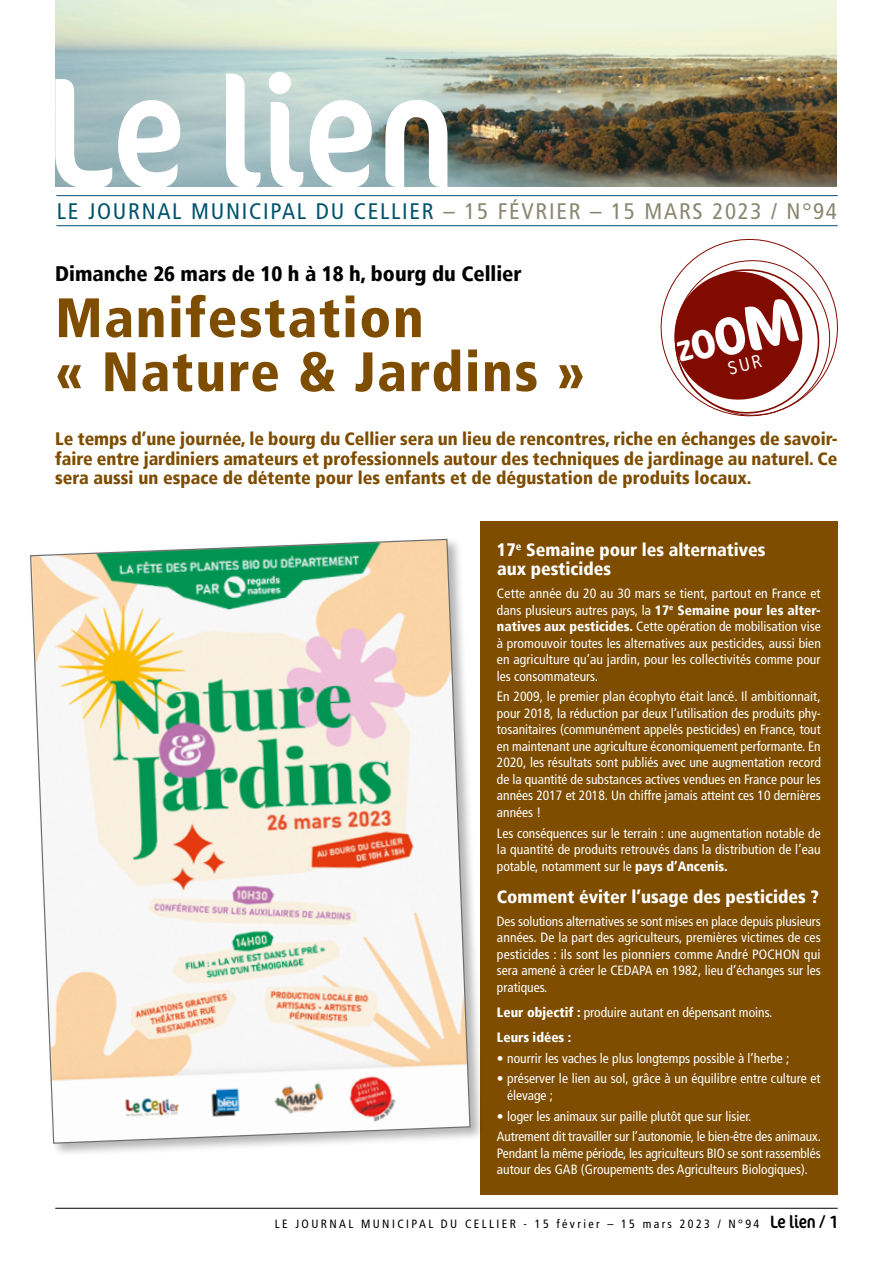
<style>
.page{position:relative;width:893px;height:1263px;background:#fff}
.page>*{position:absolute;margin:0;border:0;box-sizing:border-box;transform-origin:0 0}
.t1{font:900 condensed 55.5px/54px "Frutiger LT";letter-spacing:.03em;color:#7e4d00}
.t2{font:condensed 22.5px "Frutiger LT";letter-spacing:.075em;color:#00536e}
.t3{font:900 condensed 21px "Frutiger LT";color:#000}
.t4{font:900 condensed 18px/19.5px "Frutiger LT";color:#7e4d00;text-align:justify}
.t5{font:900 condensed 18px/19.5px "Frutiger LT";color:#fff}
.t6{font:condensed 13.5px/16.5px "Frutiger LT";color:#fff;text-align:justify}
.t7{font:condensed 12px "Frutiger LT";letter-spacing:.2em;color:#000}
.s1{color:#898871}
.s2{font-weight:900}
.s3{font-family:"Cocon Pro";font-size:18px}
</style>
<div class="page">
<hr style="left:55px;top:1208px;width:783px;height:1px;background:#000">
<img style="left:55px;top:0;width:782px;height:186px">
<svg style="left:55px;top:72px;width:392px;height:115px"></svg>
<hr style="left:56px;top:195px;width:782px;height:1px;background:#00536e">
<hr style="left:56px;top:225px;width:782px;height:1px;background:#00536e">
<div style="left:480px;top:522px;width:358px;height:673px;background:#7e4d00"></div>
<div style="left:28px;top:537px;width:456px;height:621px;background:#000;opacity:.3"></div>
<svg style="left:29px;top:538px;width:442px;height:606px"></svg>
<svg style="left:660px;top:238px;width:178px;height:179px"></svg>
<h2 class="t2" style="left:57px;top:198px;width:782px">LE JOURNAL MUNICIPAL DU CELLIER <span class="s1">– 15 FÉVRIER – 15 MARS 2023 / N°94</span></h2>
<h3 class="t3" style="left:55px;top:261px;width:468px">Dimanche 26 mars de 10 h à 18 h, bourg du Cellier</h3>
<h1 class="t1" style="left:55px;top:291px;width:531px">Manifestation<br>« Nature &amp; Jardins »</h1>
<p class="t4" style="left:55px;top:429px;width:784px">Le temps d’une journée, le bourg du Cellier sera un lieu de rencontres, riche en échanges de savoir&shy;faire entre jardiniers amateurs et professionnels autour des techniques de jardinage au naturel. Ce sera aussi un espace de détente pour les enfants et de dégustation de produits locaux.</p>
<h3 class="t5" style="left:497px;top:540px;width:270px">17<sup>e</sup> Semaine pour les alternatives aux pesticides</h3>
<p class="t6" style="left:497px;top:585px;width:325px">Cette année du 20 au 30 mars se tient, partout en France et dans plusieurs autres pays, la <span class="s2">17</span><sup>e</sup> <span class="s2">Semaine pour les alter&shy;natives aux pesticides.</span> Cette opération de mobilisation vise à promouvoir toutes les alternatives aux pesticides, aussi bien en agriculture qu’au jardin, pour les collectivités comme pour les consommateurs.</p>
<p class="t6" style="left:497px;top:689px;width:325px">En 2009, le premier plan écophyto était lancé. Il ambitionnait, pour 2018, la réduction par deux l’utilisation des produits phy&shy;tosanitaires (communément appelés pesticides) en France, tout en maintenant une agriculture économiquement performante. En 2020, les résultats sont publiés avec une augmentation record de la quantité de substances actives vendues en France pour les années 2017 et 2018. Un chiffre jamais atteint ces 10 dernières années !</p>
<p class="t6" style="left:497px;top:825px;width:325px">Les conséquences sur le terrain : une augmentation notable de la quantité de produits retrouvés dans la distribution de l’eau potable, notamment sur le <span class="s2">pays d’Ancenis.</span></p>
<h3 class="t5" style="left:497px;top:887px;width:323px">Comment éviter l’usage des pesticides ?</h3>
<p class="t6" style="left:497px;top:913px;width:325px">Des solutions alternatives se sont mises en place depuis plusieurs années. De la part des agriculteurs, premières victimes de ces pesticides : ils sont les pionniers comme André POCHON qui sera amené à créer le CEDAPA en 1982, lieu d’échanges sur les pratiques.</p>
<p class="t6" style="left:497px;top:1000px;width:277px;line-height:25px"><span class="s2">Leur objectif :</span> produire autant en dépensant moins.<br><span class="s2">Leurs idées :</span></p>
<p class="t6" style="left:497px;top:1050px;width:294px"><span class="s2">•</span> nourrir les vaches le plus longtemps possible à l’herbe ;</p>
<p class="t6" style="left:507px;top:1070px;width:315px;text-indent:-10px"><span class="s2">•</span> préserver le lien au sol, grâce à un équilibre entre culture et élevage ;</p>
<p class="t6" style="left:497px;top:1106px;width:325px;line-height:20.7px"><span class="s2">•</span> loger les animaux sur paille plutôt que sur lisier.<br>Autrement dit travailler sur l’autonomie, le bien-être des animaux.</p>
<p class="t6" style="left:497px;top:1145px;width:325px">Pendant la même période, les agriculteurs BIO se sont rassemblés autour des GAB (Groupements des Agriculteurs Biologiques).</p>
<p class="t7" style="left:275px;top:1216px;width:564px">LE JOURNAL MUNICIPAL DU CELLIER - 15 février – 15 mars 2023 / N°94 <span class="s3">Le lien / 1</span></p>
</div>
